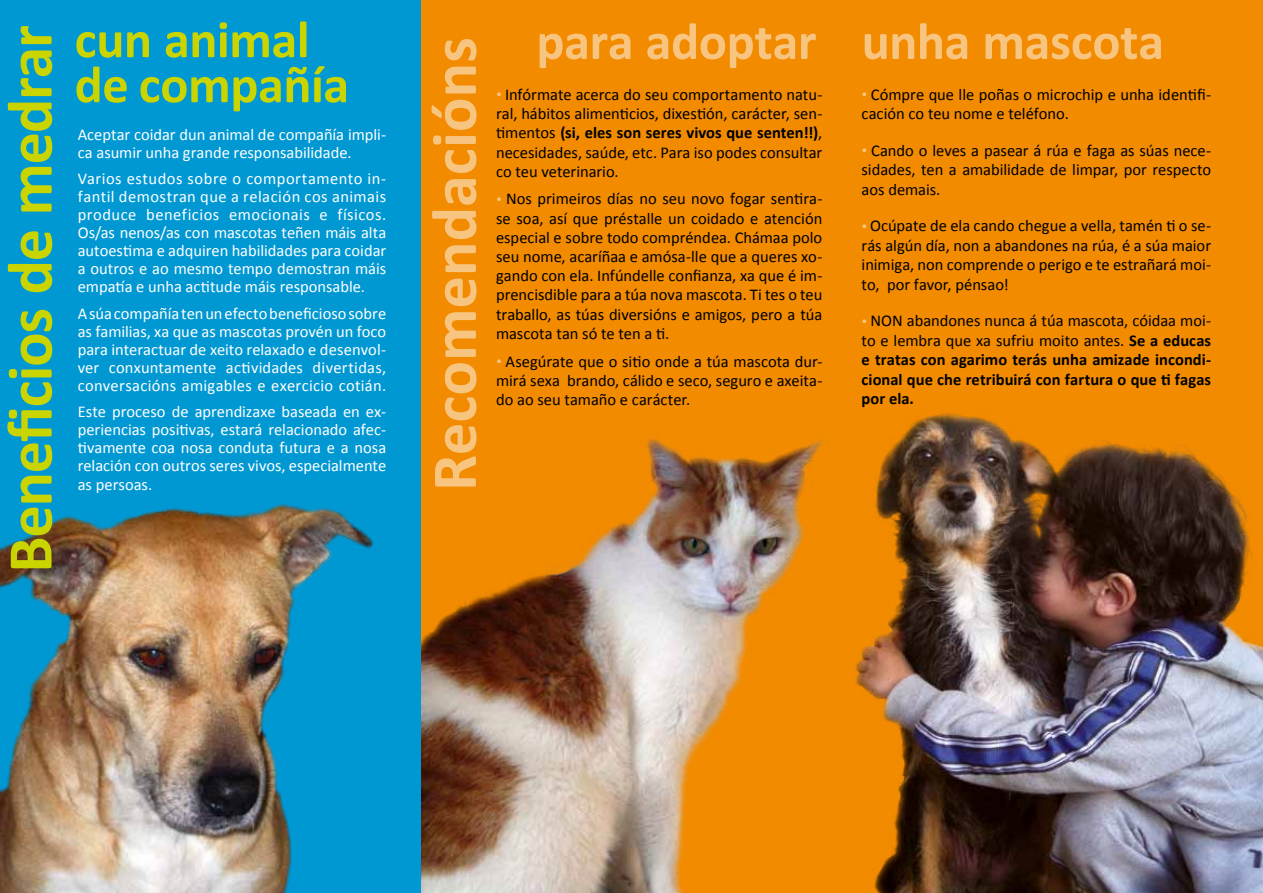
<style>
.page{position:relative;width:1263px;height:893px;background:#fff}
.page>*{position:absolute;margin:0;border:0;box-sizing:border-box;transform-origin:0 0}
.t1{font:700 64.5px "Calibri";letter-spacing:-.02em;color:#cad400}
.t2{font:700 64.5px "Calibri";color:#f8c580}
.t3{font:700 52.5px "Calibri";letter-spacing:-.01em;color:#f8c580}
.t4{font:700 52.5px/45px "Calibri";letter-spacing:-.01em;color:#cad400}
.t5{font:16.5px/19.2px "Calibri";color:#000;text-align:justify}
.t6{font:16.5px/18px "Calibri";color:#fff;text-align:justify}
.t7{font:700 16.5px/19.5px "Calibri";color:#000;text-align:justify}
.s1{font-size:12px;color:#f8c580}
.s2{font-weight:700}
.s3{font-weight:400;font-size:12px;color:#f8c580}
.s4{font-weight:400}
</style>
<div class="page">
<div style="left:408px;top:0;width:855px;height:893px;background:#f28b00"></div>
<img style="left:421px;top:439px;width:402px;height:454px">
<img style="left:855px;top:413px;width:408px;height:480px">
<div style="left:0;top:0;width:421px;height:893px;background:#0098d3"></div>
<img style="left:0;top:503px;width:373px;height:390px">
<h1 class="t1" style="left:-10px;top:573px;width:549px;rotate:-90deg">Beneficios de medrar</h1>
<h2 class="t4" style="left:75px;top:15px;width:276px">cun animal de compañía</h2>
<p class="t6" style="left:78px;top:125px;width:310px">Aceptar coidar dun animal de compañía impli&shy;ca asumir unha grande responsabilidade.</p>
<p class="t6" style="left:78px;top:169px;width:310px">Varios estudos sobre o comportamento in&shy;fantil demostran que a relación cos animais produce beneficios emocionais e físicos.<br>Os/as nenos/as con mascotas teñen máis alta autoestima e adquiren habilidades para coidar a outros e ao mesmo tempo demostran máis empatía e unha actitude máis responsable.</p>
<p class="t6" style="left:78px;top:304px;width:310px">A súa compañía ten un efecto beneficioso sobre as familias, xa que as mascotas provén un foco para interactuar de xeito relaxado e desenvol&shy;ver conxuntamente actividades divertidas, conversacións amigables e exercicio cotián.</p>
<p class="t6" style="left:78px;top:402px;width:310px">Este proceso de aprendizaxe baseada en ex&shy;periencias positivas, estará relacionado afec&shy;tivamente coa nosa conduta futura e a nosa relación con outros seres vivos, especialmente as persoas.</p>
<h1 class="t2" style="left:414px;top:491px;width:455px;rotate:-90deg">Recomendacións</h1>
<h2 class="t3" style="left:536px;top:9px;width:629px">para adoptar unha mascota</h2>
<p class="t5" style="left:496px;top:84px;width:328px"><span class="s1">•</span> Infórmate acerca do seu comportamento natu&shy;ral, hábitos alimenticios, dixestión, carácter, sen&shy;timentos <span class="s2">(si, eles son seres vivos que senten!!)</span>, necesidades, saúde, etc. Para iso podes consultar co teu veterinario.</p>
<p class="t5" style="left:496px;top:189px;width:328px"><span class="s1">•</span> Nos primeiros días no seu novo fogar sentira&shy;se soa, así que préstalle un coidado e atención especial e sobre todo compréndea. Chámaa polo seu nome, acaríñaa e amósa-lle que a queres xo&shy;gando con ela. Infúndelle confianza, xa que é im&shy;prencisdible para a túa nova mascota. Ti tes o teu traballo, as túas diversións e amigos, pero a túa mascota tan só te ten a ti.</p>
<p class="t5" style="left:496px;top:351px;width:328px"><span class="s1">•</span> Asegúrate que o sitio onde a túa mascota dur&shy;mirá sexa brando, cálido e seco, seguro e axeita&shy;do ao seu tamaño e carácter.</p>
<p class="t5" style="left:861px;top:84px;width:351px"><span class="s1">•</span> Cómpre que lle poñas o microchip e unha identifi&shy;cación co teu nome e teléfono.</p>
<p class="t5" style="left:861px;top:140px;width:351px"><span class="s1">•</span> Cando o leves a pasear á rúa e faga as súas nece&shy;sidades, ten a amabilidade de limpar, por respecto aos demais.</p>
<p class="t5" style="left:861px;top:215px;width:351px"><span class="s1">•</span> Ocúpate de ela cando chegue a vella, tamén ti o se&shy;rás algún día, non a abandones na rúa, é a súa maior inimiga, non comprende o perigo e te estrañará moi&shy;to, por favor, pénsao!</p>
<p class="t7" style="left:861px;top:310px;width:351px"><span class="s3">•</span> <span class="s4">NON abandones nunca á túa mascota, cóidaa moi&shy;to e lembra que xa sufriu moito antes.</span> Se a educas e tratas con agarimo terás unha amizade incondi&shy;cional que che retribuirá con fartura o que ti fagas por ela.</p>
</div>
